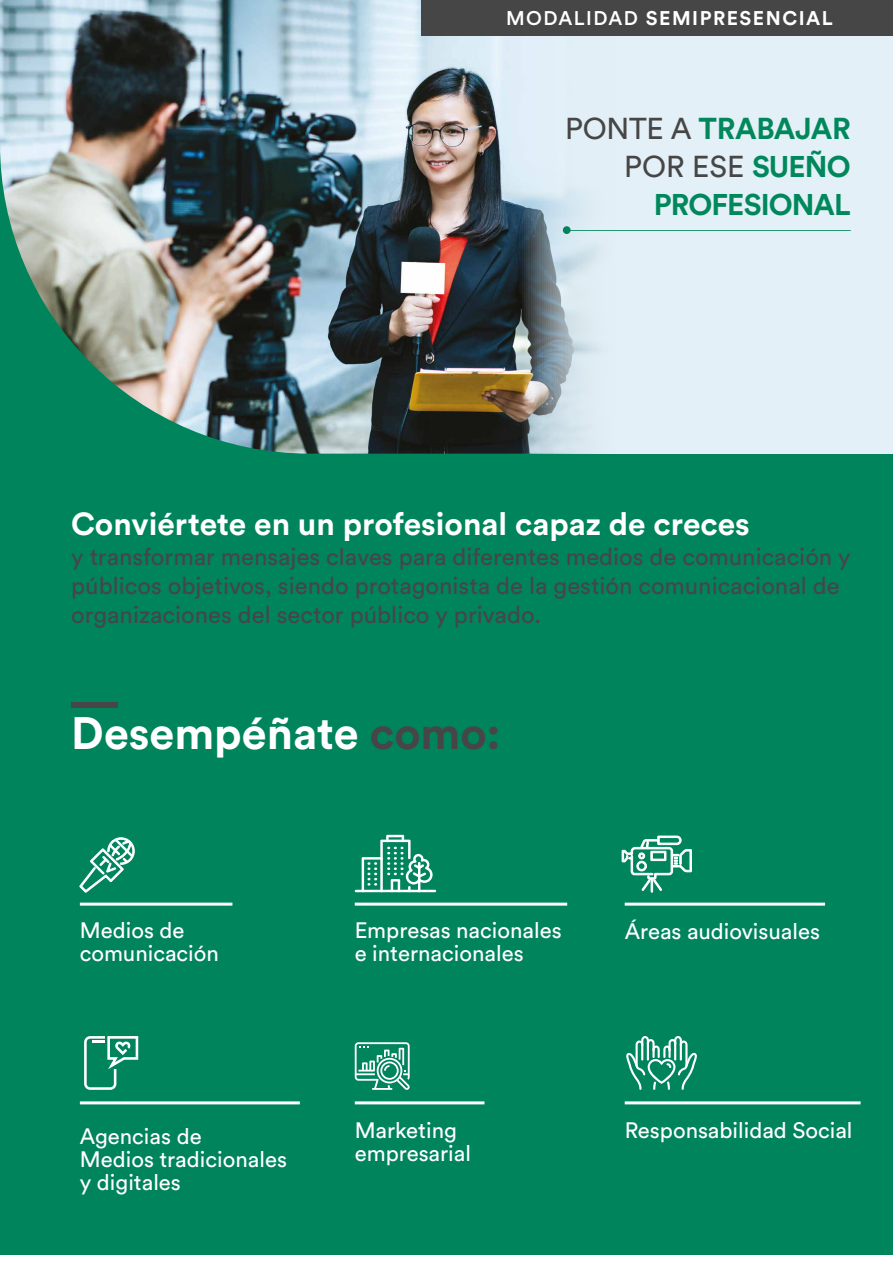
<style>
.page{position:relative;width:893px;height:1263px;background:#00845b}
.page>*{position:absolute;margin:0;border:0;box-sizing:border-box;transform-origin:0 0}
.t1{font:700 45px "Circular Std";color:#fff}
.t2{font:700 31.65px "Circular Std";color:#fff}
.t3{font:29.85px/38px "Circular Std";color:#474647;text-align:right}
.t4{font:700 29.7px "Circular Std";letter-spacing:-.03em;color:#00885c}
.t5{font:23.85px/29.2px "Circular Std";color:#474647}
.t6{font:22.05px/23px "Circular Std";color:#fff}
.t7{font:700 19.65px "Circular Std";letter-spacing:.075em;color:#fff}
.s1{font-weight:500}
.s2{font-weight:700;color:#00885c}
.s3{font-weight:700;font-size:29.7px;color:#00885c}
.s4{color:#474647}
</style>
<div class="page">
<div style="left:71px;top:702px;width:46px;height:6px;background:#474647"></div>
<img style="left:0;top:0;width:504px;height:454px">
<svg style="left:504px;top:36px;width:389px;height:418px;background:#d8e4eb"></svg>
<svg style="left:571px;top:230px;width:280px;height:1px"></svg>
<div style="left:563px;top:226px;width:8px;height:8px;background:#00845b;border-radius:50%"></div>
<div style="left:421px;top:0;width:472px;height:36px;background:#474647"></div>
<hr style="left:80px;top:903px;width:152px;height:3px;background:#fff">
<hr style="left:355px;top:903px;width:212px;height:3px;background:#fff">
<hr style="left:80px;top:1101px;width:220px;height:3px;background:#fff">
<hr style="left:355px;top:1101px;width:129px;height:3px;background:#fff">
<hr style="left:625px;top:903px;width:200px;height:3px;background:#fff">
<hr style="left:625px;top:1101px;width:236px;height:3px;background:#fff">
<div style="left:0;top:1256px;width:893px;height:7px;background:#fff"></div>
<svg style="left:84px;top:1036px;width:54px;height:54px"></svg>
<svg style="left:79px;top:837px;width:56px;height:56px"></svg>
<svg style="left:621px;top:835px;width:71px;height:58px"></svg>
<hr style="left:355px;top:890px;width:81px;height:2px;background:#fff">
<svg style="left:362px;top:835px;width:71px;height:55px"></svg>
<svg style="left:626px;top:1036px;width:71px;height:54px"></svg>
<svg style="left:355px;top:1042px;width:55px;height:48px"></svg>
<p class="t7" style="left:506px;top:6px;width:328px"><span class="s1">MODALIDAD</span> SEMIPRESENCIAL</p>
<p class="t3" style="left:565px;top:109px;width:287px">PONTE A <span class="s2">TRABAJAR<br></span>POR ESE <span class="s3">SUEÑO</span></p>
<p class="t4" style="left:654px;top:185px;width:198px">PROFESIONAL</p>
<h2 class="t2" style="left:71px;top:504px;width:680px">Conviértete en un profesional capaz de creces</h2>
<p class="t5" style="left:71px;top:541px;width:781px">y transformar mensajes claves para diferentes medios de comunicación y públicos objetivos, siendo protagonista de la gestión comunicacional de organizaciones del sector público y privado.</p>
<h1 class="t1" style="left:71px;top:704px;width:431px">Desempéñate <span class="s4">como:</span></h1>
<p class="t6" style="left:80px;top:919px;width:141px">Medios de comunicación</p>
<p class="t6" style="left:355px;top:919px;width:209px">Empresas nacionales e internacionales</p>
<p class="t6" style="left:625px;top:919px;width:197px">Áreas audiovisuales</p>
<p class="t6" style="left:80px;top:1124px;width:209px">Agencias de<br>Medios tradicionales y digitales</p>
<p class="t6" style="left:355px;top:1118px;width:118px">Marketing empresarial</p>
<p class="t6" style="left:625px;top:1118px;width:229px">Responsabilidad Social</p>
</div>
